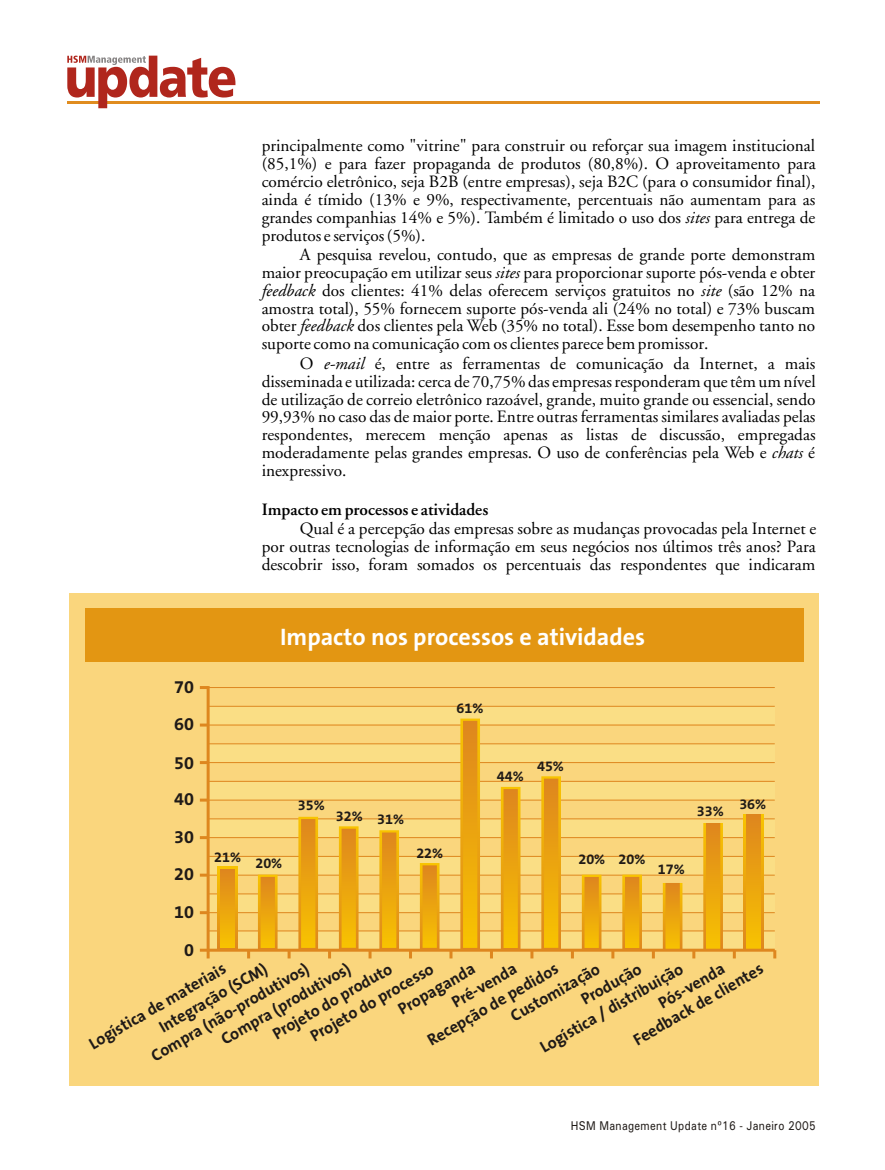
<style>
.page{position:relative;width:885px;height:1170px;background:#fff}
.page>*{position:absolute;margin:0;border:0;box-sizing:border-box;transform-origin:0 0}
.t1{font:700 24px "The Sans B7";color:#fff}
.t2{font:700 18px/37.7px "The Sans B7";color:#1f1a17;text-align:justify}
.t3{font:17.25px/17.9px "Adobe Garamond";color:#000;text-align:justify}
.t4{font:600 17.25px "Adobe Garamond";color:#000}
.t5{font:700 16.5px "The Sans B7";color:#1f1a17}
.t6{font:700 14.4px "The Sans B7";color:#1f1a17}
.t7{font:12.75px "Univers";letter-spacing:.035em;color:#1f1a17;scale:.84 1}
.s1{font-style:italic}
</style>
<div class="page">
<hr style="left:67px;top:101px;width:752px;height:3px;background:#e08c1f">
<svg style="left:67px;top:56px;width:168px;height:52px"></svg>
<div style="left:70px;top:593px;width:749px;height:493px;background:#fad67d"></div>
<div style="left:85px;top:608px;width:719px;height:54px;background:#e39612"></div>
<svg style="left:199px;top:686px;width:578px;height:273px"></svg>
<hr style="left:208px;top:931px;width:567px;height:1px;background:#de871f">
<div style="left:217px;top:867px;width:20px;height:83px;background:linear-gradient(to bottom,#f8c400,#df871e)"></div>
<div style="left:258px;top:875px;width:20px;height:75px;background:linear-gradient(to bottom,#f2b706,#e49318)"></div>
<div style="left:298px;top:817px;width:20px;height:133px;background:linear-gradient(to bottom,#f8c400,#de861e)"></div>
<div style="left:339px;top:826px;width:20px;height:124px;background:linear-gradient(to bottom,#f2b706,#e39318)"></div>
<svg style="left:379px;top:830px;width:20px;height:119px"></svg>
<div style="left:420px;top:863px;width:20px;height:87px;background:linear-gradient(to bottom,#f2b607,#e49417)"></div>
<div style="left:460px;top:719px;width:20px;height:231px;background:linear-gradient(to bottom,#f8c400,#de861e)"></div>
<div style="left:501px;top:787px;width:20px;height:163px;background:linear-gradient(to bottom,#f2b507,#e49517)"></div>
<svg style="left:541px;top:776px;width:20px;height:174px"></svg>
<div style="left:582px;top:875px;width:19px;height:75px;background:linear-gradient(to bottom,#eaa40f,#eba40f)"></div>
<div style="left:622px;top:875px;width:20px;height:75px;background:linear-gradient(to bottom,#f8c400,#df871e)"></div>
<svg style="left:663px;top:883px;width:19px;height:66px"></svg>
<div style="left:703px;top:823px;width:20px;height:127px;background:linear-gradient(to bottom,#f7c300,#de871d)"></div>
<svg style="left:744px;top:815px;width:19px;height:134px"></svg>
<svg style="left:220px;top:869px;width:14px;height:79px"></svg>
<svg style="left:261px;top:877px;width:14px;height:71px"></svg>
<svg style="left:301px;top:819px;width:14px;height:129px;background:#eaa40f"></svg>
<svg style="left:342px;top:829px;width:14px;height:119px;background:#eaa40f"></svg>
<svg style="left:382px;top:833px;width:14px;height:115px;background:#eaa40f"></svg>
<svg style="left:423px;top:865px;width:14px;height:83px"></svg>
<svg style="left:463px;top:721px;width:14px;height:227px;background:#eaa40f"></svg>
<svg style="left:504px;top:789px;width:14px;height:159px;background:#eaa40f"></svg>
<svg style="left:544px;top:779px;width:14px;height:169px;background:#eaa40f"></svg>
<svg style="left:585px;top:877px;width:14px;height:71px"></svg>
<svg style="left:625px;top:877px;width:14px;height:71px"></svg>
<svg style="left:665px;top:883px;width:15px;height:66px"></svg>
<svg style="left:706px;top:823px;width:14px;height:126px;background:#eaa40f"></svg>
<svg style="left:746px;top:815px;width:15px;height:134px;background:#eaa40f"></svg>
<hr style="left:208px;top:949px;width:567px;height:3px;background:#de871f">
<p class="t3" style="left:262px;top:139px;width:556px">principalmente como "vitrine" para construir ou reforçar sua imagem institucional (85,1%) e para fazer propaganda de produtos (80,8%). O aproveitamento para comércio eletrônico, seja B2B (entre empresas), seja B2C (para o consumidor final), ainda é tímido (13% e 9%, respectivamente, percentuais não aumentam para as grandes companhias 14% e 5%). Também é limitado o uso dos <span class="s1">sites</span> para entrega de produtos e serviços (5%).</p>
<p class="t3" style="left:262px;top:247px;width:555px;text-indent:38px">A pesquisa revelou, contudo, que as empresas de grande porte demonstram maior preocupação em utilizar seus <span class="s1">sites</span> para proporcionar suporte pós-venda e obter <span class="s1">feedback</span> dos clientes: 41% delas oferecem serviços gratuitos no <span class="s1">site</span> (são 12% na amostra total), 55% fornecem suporte pós-venda ali (24% no total) e 73% buscam obter <span class="s1">feedback</span> dos clientes pela Web (35% no total). Esse bom desempenho tanto no suporte como na comunicação com os clientes parece bem promissor.</p>
<p class="t3" style="left:262px;top:356px;width:556px;text-indent:38px">O <span class="s1">e-mail</span> é, entre as ferramentas de comunicação da Internet, a mais disseminada e utilizada: cerca de 70,75% das empresas responderam que têm um nível de utilização de correio eletrônico razoável, grande, muito grande ou essencial, sendo 99,93% no caso das de maior porte. Entre outras ferramentas similares avaliadas pelas respondentes, merecem menção apenas as listas de discussão, empregadas moderadamente pelas grandes empresas. O uso de conferências pela Web e <span class="s1">chats</span> é inexpressivo.</p>
<p class="t4" style="left:262px;top:502px;width:228px">Impacto em processos e atividades</p>
<p class="t3" style="left:262px;top:521px;width:556px;text-indent:38px">Qual é a percepção das empresas sobre as mudanças provocadas pela Internet e por outras tecnologias de informação em seus negócios nos últimos três anos? Para descobrir isso, foram somados os percentuais das respondentes que indicaram</p>
<h1 class="t1" style="left:280px;top:627px;width:367px">Impacto nos processos e atividades</h1>
<p class="t2" style="left:174px;top:670px;width:21px">70<br>60<br>50</p>
<p class="t2" style="left:174px;top:782px;width:21px;text-align:center">40<br>30<br>20<br>10<br>0</p>
<p class="t5" style="left:87px;top:1039px;width:157px;rotate:-30deg">Logística de materiais</p>
<p class="t5" style="left:656px;top:998px;width:75px;rotate:-30deg">Pós-venda</p>
<p class="t6" style="left:457px;top:702px;width:28px">61%</p>
<p class="t6" style="left:537px;top:760px;width:28px">45%</p>
<p class="t6" style="left:497px;top:770px;width:28px">44%</p>
<p class="t6" style="left:739px;top:798px;width:28px">36%</p>
<p class="t6" style="left:298px;top:799px;width:28px">35%</p>
<p class="t6" style="left:697px;top:806px;width:28px">33%</p>
<p class="t6" style="left:336px;top:812px;width:70px">32% 31%</p>
<p class="t6" style="left:416px;top:848px;width:28px">22%</p>
<p class="t6" style="left:214px;top:854px;width:70px">21% 20%</p>
<p class="t6" style="left:578px;top:854px;width:69px">20% 20%</p>
<p class="t6" style="left:658px;top:863px;width:28px">17%</p>
<p class="t5" style="left:149px;top:1051px;width:181px;rotate:-30deg">Compra (não-produtivos)</p>
<p class="t5" style="left:219px;top:1035px;width:148px;rotate:-30deg">Compra (produtivos)</p>
<p class="t5" style="left:157px;top:1023px;width:124px;rotate:-30deg">Integração (SCM)</p>
<p class="t5" style="left:271px;top:1029px;width:137px;rotate:-30deg">Projeto do produto</p>
<p class="t5" style="left:579px;top:995px;width:68px;rotate:-30deg">Produção</p>
<p class="t5" style="left:509px;top:1012px;width:102px;rotate:-30deg">Customização</p>
<p class="t5" style="left:308px;top:1031px;width:141px;rotate:-30deg">Projeto do processo</p>
<p class="t5" style="left:538px;top:1042px;width:164px;rotate:-30deg">Logística / distribuição</p>
<p class="t5" style="left:425px;top:1036px;width:150px;rotate:-30deg">Recepção de pedidos</p>
<p class="t5" style="left:631px;top:1035px;width:149px;rotate:-30deg">Feedback de clientes</p>
<p class="t5" style="left:396px;top:1004px;width:88px;rotate:-30deg">Propaganda</p>
<p class="t5" style="left:450px;top:998px;width:74px;rotate:-30deg">Pré-venda</p>
<p class="t7" style="left:571px;top:1121px;width:293px">HSM Management Update nº16 - Janeiro 2005</p>
</div>
